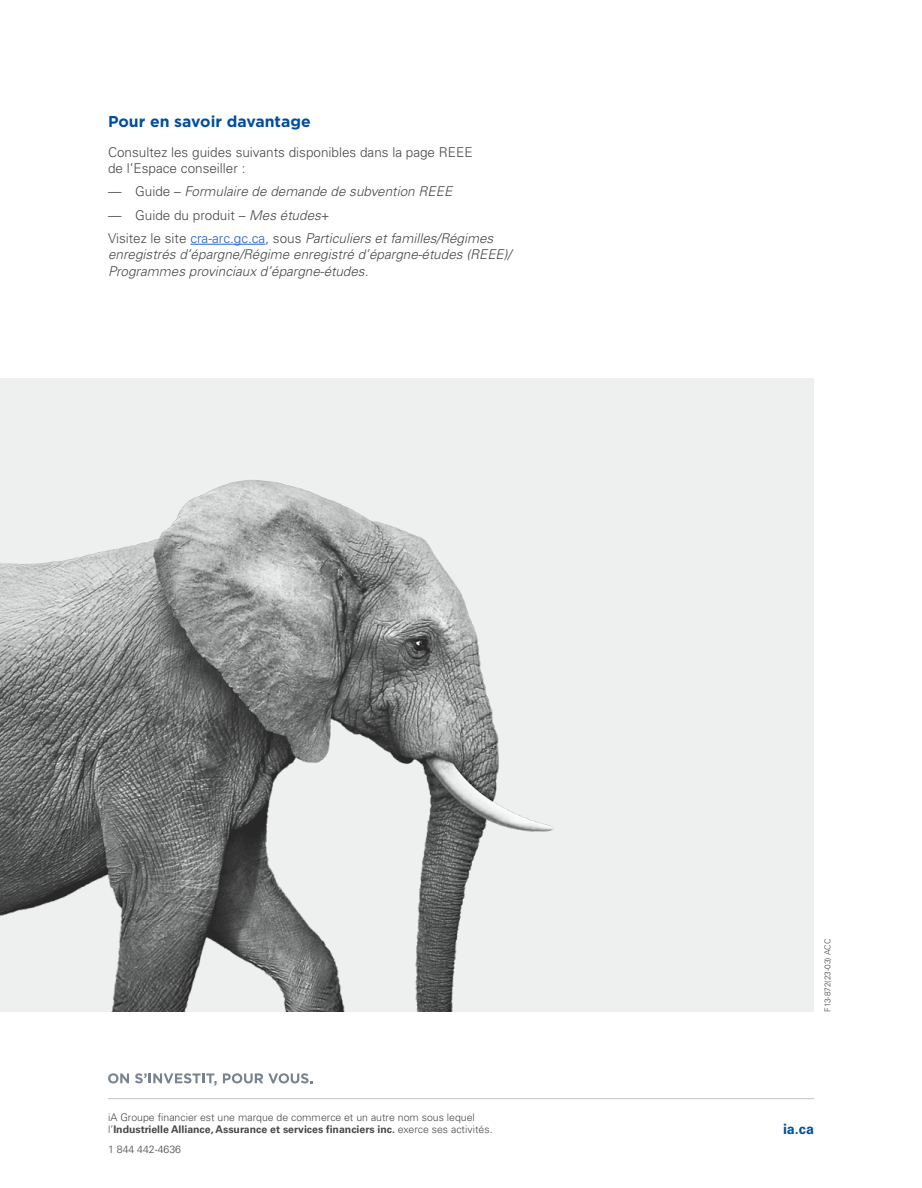
<style>
.page{position:relative;width:922px;height:1188px;background:#fff}
.page>*{position:absolute;margin:0;border:0;box-sizing:border-box;transform-origin:0 0}
.t1{font:700 15.75px "Gotham";color:#004f9a}
.t2{font:700 14.25px "Univers LT Pro 65";color:#004f9a}
.t3{font:italic 300 13.5px/16.5px "Univers LT Pro 45";color:#474847}
.t4{font:300 13.5px/16.5px "Univers LT Pro 45";color:#474847}
.t5{font:300 10.5px/12.8px "Univers LT Pro 45";color:#474847}
.t6{font:300 8.25px "Univers LT Pro 45";color:#474847}
.s1{font-style:normal}
.s2{font-style:italic}
.s3{font-style:normal;color:#2162d4}
.s4{font-family:"Univers LT Pro 65";font-weight:700}
</style>
<div class="page">
<div style="left:0;top:378px;width:813px;height:634px;background:#eeefef"></div>
<img style="left:0;top:480px;width:553px;height:532px">
<svg style="left:108px;top:1073px;width:21px;height:10px"></svg>
<svg style="left:135px;top:1073px;width:81px;height:13px"></svg>
<svg style="left:223px;top:1073px;width:89px;height:10px"></svg>
<hr style="left:108px;top:1098px;width:705px;height:1px;background:#c0c1c2">
<hr style="left:190px;top:244px;width:75px;height:1px;background:#2162d4">
<h3 class="t1" style="left:108px;top:111px;width:204px">Pour en savoir davantage</h3>
<p class="t4" style="left:108px;top:143px;width:366px">Consultez les guides suivants disponibles dans la page REEE de l’Espace conseiller :</p>
<p class="t3" style="left:108px;top:183px;width:346px"><span class="s1">— Guide –</span> Formulaire de demande de subvention REEE</p>
<p class="t4" style="left:108px;top:206px;width:223px">— Guide du produit – <span class="s2">Mes études</span>+</p>
<p class="t3" style="left:108px;top:230px;width:405px"><span class="s1">Visitez le site</span> <span class="s3">cra-arc.gc.ca</span><span class="s1">, sous</span> Particuliers et familles/Régimes enregistrés d’épargne/Régime enregistré d’épargne-études (REEE)/<br>Programmes provinciaux d’épargne-études.</p>
<p class="t5" style="left:108px;top:1110px;width:386px">iA Groupe financier est une marque de commerce et un autre nom sous lequel l’<span class="s4">Industrielle Alliance, Assurance et services financiers inc.</span> exerce ses activités.</p>
<p class="t5" style="left:108px;top:1142px;width:74px">1 844 442-4636</p>
<p class="t6" style="left:822px;top:1012px;width:75px;rotate:-90deg">F13-872(23-03) ACC</p>
<p class="t2" style="left:782px;top:1119px;width:32px">ia.ca</p>
</div>
